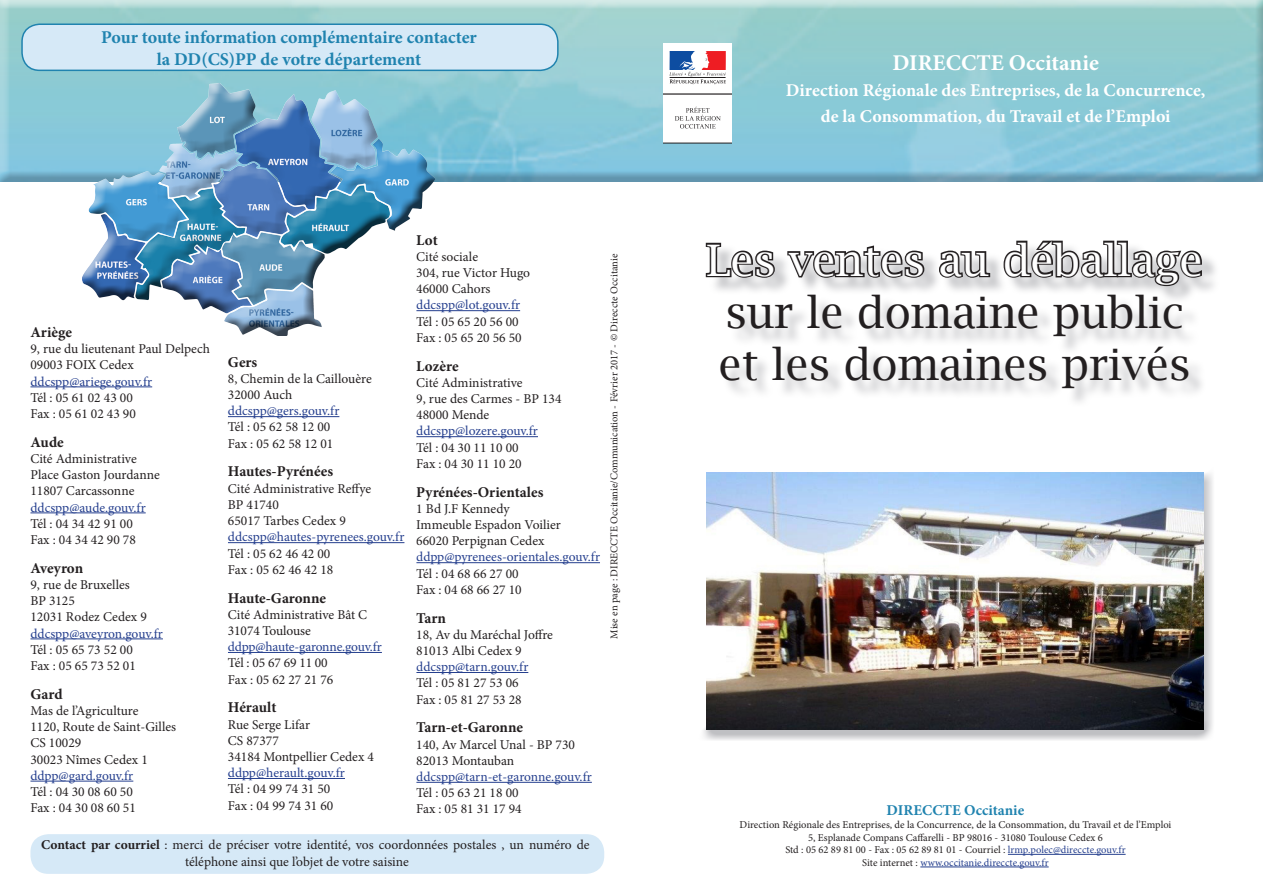
<style>
.page{position:relative;width:1263px;height:893px;background:#fff}
.page>*{position:absolute;margin:0;border:0;box-sizing:border-box;transform-origin:0 0}
.t1{font:43.5px "Lucida Bright";color:#231f20}
.t2{font:43.5px "Lucida Bright";color:#fff}
.t3{font:700 22.5px "Minion Pro";color:#fff}
.t4{font:700 18px "Minion Pro";color:#fff}
.t5{font:700 18px "Minion Pro";letter-spacing:-.005em;color:#2083af}
.t6{font:700 15px "Minion Pro";color:#231f20}
.t7{font:700 15px "Minion Pro";color:#2083af}
.t8{font:13.5px/16.2px "Minion Pro";color:#231f20}
.t9{font:13.5px "Minion Pro";letter-spacing:-.005em;color:#253f8e}
.t10{font:10.5px "Minion Pro";color:#231f20}
.t11{font:10.5px "Minion Pro";color:#253f8e}
.s1{font-weight:700}
.s2{color:#253f8e}
.s3{color:#231f20}
</style>
<div class="page">
<hr style="left:30px;top:387px;width:122px;height:1px;background:#253f8e">
<hr style="left:30px;top:513px;width:116px;height:1px;background:#253f8e">
<hr style="left:30px;top:639px;width:133px;height:1px;background:#253f8e">
<hr style="left:30px;top:781px;width:103px;height:1px;background:#253f8e">
<div style="left:0;top:0;width:1263px;height:183px;background:#aaabaf;opacity:.75"></div>
<div style="left:80px;top:84px;width:363px;height:253px;background:#231f20;opacity:.75"></div>
<hr style="left:228px;top:416px;width:111px;height:1px;background:#253f8e">
<hr style="left:228px;top:542px;width:176px;height:1px;background:#253f8e">
<hr style="left:228px;top:652px;width:154px;height:1px;background:#253f8e">
<hr style="left:228px;top:778px;width:117px;height:1px;background:#253f8e">
<hr style="left:416px;top:310px;width:104px;height:1px;background:#253f8e">
<hr style="left:416px;top:436px;width:122px;height:1px;background:#253f8e">
<hr style="left:416px;top:562px;width:184px;height:1px;background:#253f8e">
<hr style="left:416px;top:672px;width:112px;height:1px;background:#253f8e">
<hr style="left:416px;top:782px;width:176px;height:1px;background:#253f8e">
<div style="left:22px;top:24px;width:536px;height:46px;background:#d6e9f7;border-radius:18px"></div>
<div style="left:21px;top:23px;width:538px;height:48px;border:2px solid #2083af;border-radius:18px"></div>
<hr style="left:1008px;top:854px;width:117px;height:1px;background:#253f8e">
<hr style="left:920px;top:867px;width:129px;height:1px;background:#253f8e">
<div style="left:30px;top:834px;width:574px;height:40px;background:#d6e9f7;border-radius:18px"></div>
<div style="left:697px;top:465px;width:518px;height:276px;background:#aaabaf;opacity:.75"></div>
<img style="left:706px;top:472px;width:498px;height:258px">
<div style="left:709px;top:242px;width:511px;height:165px;background:#aaabaf;opacity:.75"></div>
<svg style="left:664px;top:43px;width:113px;height:236px"></svg>
<svg style="left:786px;top:242px;width:140px;height:38px"></svg>
<svg style="left:937px;top:249px;width:55px;height:31px"></svg>
<svg style="left:1002px;top:240px;width:202px;height:48px"></svg>
<p class="t5" style="left:101px;top:25px;width:377px">Pour toute information complémentaire contacter</p>
<p class="t5" style="left:157px;top:46px;width:266px">la DD(CS)PP de votre département</p>
<p class="t6" style="left:30px;top:322px;width:43px">Ariège</p>
<p class="t8" style="left:30px;top:341px;width:181px">9, rue du lieutenant Paul Delpech</p>
<p class="t8" style="left:30px;top:357px;width:105px">09003 FOIX Cedex</p>
<p class="t9" style="left:30px;top:372px;width:123px">ddcspp@ariege.gouv.fr</p>
<p class="t8" style="left:30px;top:389px;width:104px">Tél : 05 61 02 43 00</p>
<p class="t8" style="left:30px;top:406px;width:107px">Fax : 05 61 02 43 90</p>
<p class="t6" style="left:30px;top:431px;width:35px">Aude</p>
<p class="t8" style="left:30px;top:451px;width:108px">Cité Administrative</p>
<p class="t8" style="left:30px;top:467px;width:131px">Place Gaston Jourdanne</p>
<p class="t8" style="left:30px;top:483px;width:105px">11807 Carcassonne</p>
<p class="t9" style="left:30px;top:498px;width:117px">ddcspp@aude.gouv.fr</p>
<p class="t8" style="left:30px;top:515px;width:104px">Tél : 04 34 42 91 00</p>
<p class="t8" style="left:30px;top:532px;width:107px">Fax : 04 34 42 90 78</p>
<p class="t6" style="left:30px;top:557px;width:54px">Aveyron</p>
<p class="t8" style="left:30px;top:577px;width:101px">9, rue de Bruxelles</p>
<p class="t8" style="left:30px;top:593px;width:46px">BP 3125</p>
<p class="t8" style="left:30px;top:609px;width:118px">12031 Rodez Cedex 9</p>
<p class="t9" style="left:30px;top:624px;width:134px">ddcspp@aveyron.gouv.fr</p>
<p class="t8" style="left:30px;top:641px;width:104px">Tél : 05 65 73 52 00</p>
<p class="t8" style="left:30px;top:658px;width:107px">Fax : 05 65 73 52 01</p>
<p class="t6" style="left:30px;top:683px;width:34px">Gard</p>
<p class="t8" style="left:30px;top:703px;width:109px">Mas de l’Agriculture</p>
<p class="t8" style="left:30px;top:719px;width:147px">1120, Route de Saint-Gilles</p>
<p class="t8" style="left:30px;top:735px;width:52px">CS 10029</p>
<p class="t8" style="left:30px;top:751px;width:119px">30023 Nîmes Cedex 1</p>
<p class="t9" style="left:30px;top:766px;width:104px">ddpp@gard.gouv.fr</p>
<p class="t8" style="left:30px;top:784px;width:104px">Tél : 04 30 08 60 50</p>
<p class="t8" style="left:30px;top:800px;width:107px">Fax : 04 30 08 60 51</p>
<p class="t6" style="left:228px;top:351px;width:31px">Gers</p>
<p class="t8" style="left:228px;top:371px;width:145px">8, Chemin de la Caillouère</p>
<p class="t8" style="left:228px;top:387px;width:66px">32000 Auch</p>
<p class="t9" style="left:228px;top:402px;width:113px">ddcspp@gers.gouv.fr</p>
<p class="t8" style="left:228px;top:419px;width:104px">Tél : 05 62 58 12 00</p>
<p class="t8" style="left:228px;top:435px;width:107px">Fax : 05 62 58 12 01</p>
<p class="t6" style="left:228px;top:461px;width:107px">Hautes-Pyrénées</p>
<p class="t8" style="left:228px;top:480px;width:145px">Cité Administrative Reffye</p>
<p class="t8" style="left:228px;top:497px;width:52px">BP 41740</p>
<p class="t8" style="left:228px;top:513px;width:119px">65017 Tarbes Cedex 9</p>
<p class="t9" style="left:228px;top:528px;width:178px">ddcspp@hautes-pyrenees.gouv.fr</p>
<p class="t8" style="left:228px;top:545px;width:104px">Tél : 05 62 46 42 00</p>
<p class="t8" style="left:228px;top:561px;width:107px">Fax : 05 62 46 42 18</p>
<p class="t6" style="left:228px;top:587px;width:100px">Haute-Garonne</p>
<p class="t8" style="left:228px;top:606px;width:141px">Cité Administrative Bât C</p>
<p class="t8" style="left:228px;top:623px;width:84px">31074 Toulouse</p>
<p class="t9" style="left:228px;top:638px;width:155px">ddpp@haute-garonne.gouv.fr</p>
<p class="t8" style="left:228px;top:655px;width:101px">Tél : 05 67 69 11 00</p>
<p class="t8" style="left:228px;top:671px;width:107px">Fax : 05 62 27 21 76</p>
<p class="t6" style="left:228px;top:697px;width:50px">Hérault</p>
<p class="t8" style="left:228px;top:716px;width:84px">Rue Serge Lifar</p>
<p class="t8" style="left:228px;top:732px;width:52px">CS 87377</p>
<p class="t8" style="left:228px;top:749px;width:147px">34184 Montpellier Cedex 4</p>
<p class="t9" style="left:228px;top:764px;width:119px">ddpp@herault.gouv.fr</p>
<p class="t8" style="left:228px;top:781px;width:104px">Tél : 04 99 74 31 50</p>
<p class="t8" style="left:228px;top:797px;width:107px">Fax : 04 99 74 31 60</p>
<p class="t6" style="left:416px;top:229px;width:23px">Lot</p>
<p class="t8" style="left:416px;top:248px;width:63px">Cité sociale</p>
<p class="t8" style="left:416px;top:265px;width:115px">304, rue Victor Hugo</p>
<p class="t8" style="left:416px;top:281px;width:76px">46000 Cahors</p>
<p class="t9" style="left:416px;top:296px;width:105px">ddcspp@lot.gouv.fr</p>
<p class="t8" style="left:416px;top:313px;width:104px">Tél : 05 65 20 56 00</p>
<p class="t8" style="left:416px;top:329px;width:107px">Fax : 05 65 20 56 50</p>
<p class="t6" style="left:416px;top:355px;width:44px">Lozère</p>
<p class="t8" style="left:416px;top:374px;width:108px">Cité Administrative</p>
<p class="t8" style="left:416px;top:391px;width:147px">9, rue des Carmes - BP 134</p>
<p class="t8" style="left:416px;top:407px;width:75px">48000 Mende</p>
<p class="t9" style="left:416px;top:422px;width:123px">ddcspp@lozere.gouv.fr</p>
<p class="t8" style="left:416px;top:439px;width:104px">Tél : 04 30 11 10 00</p>
<p class="t8" style="left:416px;top:455px;width:107px">Fax : 04 30 11 10 20</p>
<p class="t6" style="left:416px;top:481px;width:129px">Pyrénées-Orientales</p>
<p class="t8" style="left:416px;top:500px;width:95px">1 Bd J.F Kennedy</p>
<p class="t8" style="left:416px;top:517px;width:146px">Immeuble Espadon Voilier</p>
<p class="t8" style="left:416px;top:533px;width:130px">66020 Perpignan Cedex</p>
<p class="t9" style="left:416px;top:548px;width:185px">ddpp@pyrenees-orientales.gouv.fr</p>
<p class="t8" style="left:416px;top:565px;width:104px">Tél : 04 68 66 27 00</p>
<p class="t8" style="left:416px;top:581px;width:107px">Fax : 04 68 66 27 10</p>
<p class="t6" style="left:416px;top:607px;width:31px">Tarn</p>
<p class="t8" style="left:416px;top:626px;width:138px">18, Av du Maréchal Joffre</p>
<p class="t8" style="left:416px;top:643px;width:107px">81013 Albi Cedex 9</p>
<p class="t9" style="left:416px;top:658px;width:114px">ddcspp@tarn.gouv.fr</p>
<p class="t8" style="left:416px;top:675px;width:104px">Tél : 05 81 27 53 06</p>
<p class="t8" style="left:416px;top:691px;width:107px">Fax : 05 81 27 53 28</p>
<p class="t6" style="left:416px;top:717px;width:108px">Tarn-et-Garonne</p>
<p class="t8" style="left:416px;top:736px;width:160px">140, Av Marcel Unal - BP 730</p>
<p class="t8" style="left:416px;top:752px;width:100px">82013 Montauban</p>
<p class="t9" style="left:416px;top:768px;width:177px">ddcspp@tarn-et-garonne.gouv.fr</p>
<p class="t8" style="left:416px;top:785px;width:104px">Tél : 05 63 21 18 00</p>
<p class="t8" style="left:416px;top:801px;width:107px">Fax : 05 81 31 17 94</p>
<p class="t10" style="left:607px;top:639px;width:386px;rotate:-90deg">Mise en page : DIRECCTE Occitanie/Communication - Février 2017 - © Direccte Occitanie</p>
<p class="t8" style="left:185px;top:837px;width:406px;text-indent:-144px"><span class="s1">Contact par courriel</span> : merci de préciser votre identité, vos coordonnées postales , un numéro de téléphone ainsi que l’objet de votre saisine</p>
<p class="t3" style="left:892px;top:47px;width:208px">DIRECCTE Occitanie</p>
<p class="t4" style="left:786px;top:78px;width:421px">Direction Régionale des Entreprises, de la Concurrence,</p>
<p class="t4" style="left:821px;top:104px;width:351px">de la Consommation, du Travail et de l’Emploi</p>
<p class="t2" style="left:706px;top:235px;width:498px">Les ventes au déballage</p>
<p class="t1" style="left:725px;top:288px;width:460px">sur le domaine public</p>
<p class="t1" style="left:718px;top:340px;width:474px">et les domaines privés</p>
<p class="t7" style="left:887px;top:800px;width:139px">DIRECCTE Occitanie</p>
<p class="t10" style="left:740px;top:818px;width:433px">Direction Régionale des Entreprises, de la Concurrence, de la Consommation, du Travail et de l’Emploi</p>
<p class="t10" style="left:808px;top:830px;width:296px">5, Esplanade Compans Caffarelli - BP 98016 - 31080 Toulouse Cedex 6</p>
<p class="t10" style="left:785px;top:843px;width:342px">Std : 05 62 89 81 00 - Fax : 05 62 89 81 01 - Courriel : <span class="s2">lrmp.polec@direccte.gouv.fr</span></p>
<p class="t11" style="left:862px;top:855px;width:188px"><span class="s3">Site internet :</span> www.occitanie.direccte.gouv.fr</p>
</div>
